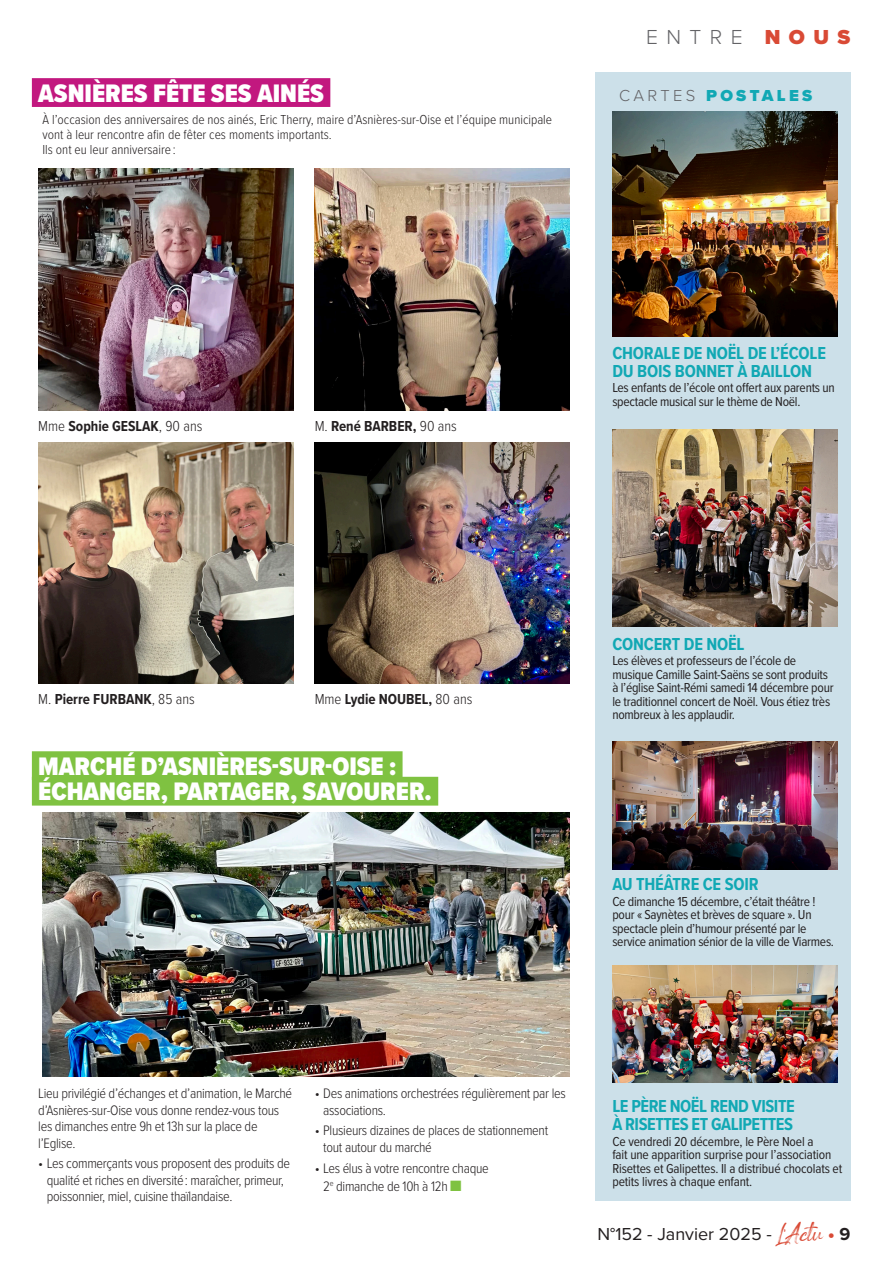
<style>
.page{position:relative;width:893px;height:1263px;background:#fff}
.page>*{position:absolute;margin:0;border:0;box-sizing:border-box;transform-origin:0 0}
.Titre{font:900 26.25px "Proxima Nova Cond";color:#fff}
.TEXTE{font:300 21px "Proxima Nova";letter-spacing:.4em;color:#636366}
.Titre-2{font:700 18px/18px "Proxima Nova Cond";letter-spacing:-.01em;color:#11a8b4}
.TEXTE-2{font:18px "Proxima Nova";color:#231f20}
.TEXTE-3{font:900 16.5px "Proxima Nova";letter-spacing:.2em;color:#11a8b4}
.Titre-3{font:700 15px "Proxima Nova Cond";color:#231f20}
.Titre-4{font:300 14.25px/16.5px "Proxima Nova Cond";letter-spacing:-.02em;color:#231f20}
.Titre-5{font:13.5px/13.5px "Proxima Nova Cond";letter-spacing:-.02em;color:#231f20}
.Titre-6{font:300 13.5px/15px "Proxima Nova Cond";color:#231f20}
.s1{font-weight:900;color:#d94a35}
.s2{font-weight:300;color:#636366}
.s3{font-weight:300}
.s4{color:#7fc241}
.s5{font-family:"Spartwell";font-size:24px;color:#d94a35}
.s6{font-weight:700}
</style>
<div class="page">
<div style="left:595px;top:72px;width:255px;height:1129px;background:#cce0e9"></div>
<img style="left:38px;top:169px;width:255px;height:241px">
<img style="left:38px;top:442px;width:255px;height:242px">
<img style="left:315px;top:169px;width:255px;height:241px">
<img style="left:315px;top:442px;width:255px;height:242px">
<img style="left:612px;top:112px;width:226px;height:225px">
<img style="left:612px;top:429px;width:226px;height:198px">
<img style="left:612px;top:741px;width:226px;height:128px">
<div style="left:32px;top:751px;width:371px;height:29px;background:#7fc241"></div>
<div style="left:32px;top:777px;width:406px;height:28px;background:#7fc241"></div>
<div style="left:32px;top:78px;width:298px;height:29px;background:#c2187f"></div>
<img style="left:42px;top:813px;width:528px;height:263px">
<img style="left:612px;top:966px;width:226px;height:116px">
<p class="Titre" style="left:38px;top:73px;width:287px">ASNIÈRES FÊTE SES AINÉS</p>
<p class="Titre-6" style="left:43px;top:112px;width:511px">À l’occasion des anniversaires de nos ainés, Eric Therry, maire d’Asnières-sur-Oise et l’équipe municipale vont à leur rencontre afin de fêter ces moments importants.</p>
<p class="Titre-6" style="left:43px;top:142px;width:135px">Ils ont eu leur anniversaire :</p>
<p class="TEXTE" style="left:646px;top:22px;width:206px">ENTRE <span class="s1">NOUS</span></p>
<p class="TEXTE-3" style="left:619px;top:83px;width:195px"><span class="s2">CARTES</span> POSTALES</p>
<p class="Titre-3" style="left:38px;top:415px;width:166px"><span class="s3">Mme</span> Sophie GESLAK<span class="s3">, 90 ans</span></p>
<p class="Titre-3" style="left:315px;top:415px;width:144px"><span class="s3">M.</span> René BARBER, <span class="s3">90 ans</span></p>
<p class="Titre-2" style="left:612px;top:343px;width:215px">CHORALE DE NOËL DE L’ÉCOLE<br>DU BOIS BONNET À BAILLON</p>
<p class="Titre-5" style="left:612px;top:381px;width:224px">Les enfants de l’école ont offert aux parents un spectacle musical sur le thème de Noël.</p>
<p class="Titre-3" style="left:38px;top:688px;width:158px"><span class="s3">M.</span> Pierre FURBANK<span class="s3">, 85 ans</span></p>
<p class="Titre-3" style="left:315px;top:688px;width:159px"><span class="s3">Mme</span> Lydie NOUBEL, <span class="s3">80 ans</span></p>
<p class="Titre" style="left:38px;top:747px;width:359px">MARCHÉ D’ASNIÈRES-SUR-OISE :</p>
<p class="Titre" style="left:38px;top:772px;width:395px">ÉCHANGER, PARTAGER, SAVOURER.</p>
<p class="Titre-2" style="left:612px;top:634px;width:134px">CONCERT DE NOËL</p>
<p class="Titre-5" style="left:612px;top:653px;width:223px">Les élèves et professeurs de l’école de musique Camille Saint-Saëns se sont produits à l’église Saint-Rémi samedi 14 décembre pour le traditionnel concert de Noël. Vous étiez très nombreux à les applaudir.</p>
<p class="Titre-2" style="left:612px;top:875px;width:148px">AU THÉÂTRE CE SOIR</p>
<p class="Titre-5" style="left:612px;top:894px;width:223px">Ce dimanche 15 décembre, c’était théâtre ! pour « Saynètes et brèves de square ». Un spectacle plein d’humour présenté par le service animation sénior de la ville de Viarmes.</p>
<p class="Titre-4" style="left:38px;top:1084px;width:255px">Lieu privilégié d’échanges et d’animation, le Marché d’Asnières-sur-Oise vous donne rendez-vous tous les dimanches entre 9h et 13h sur la place de l’Eglise.</p>
<p class="Titre-4" style="left:47px;top:1155px;width:245px;text-indent:-9px">• Les commerçants vous proposent des produits de qualité et riches en diversité : maraîcher, primeur, poissonnier, miel, cuisine thaïlandaise.</p>
<p class="Titre-4" style="left:323px;top:1084px;width:244px;text-indent:-9px">• Des animations orchestrées régulièrement par les associations.</p>
<p class="Titre-4" style="left:323px;top:1122px;width:227px;text-indent:-9px">• Plusieurs dizaines de places de stationnement tout autour du marché</p>
<p class="Titre-4" style="left:323px;top:1158px;width:167px;line-height:18px;text-indent:-9px">• Les élus à votre rencontre chaque<br>2<sup>e</sup> dimanche de 10h à 12h <span class="s4">■</span></p>
<p class="Titre-2" style="left:612px;top:1097px;width:184px">LE PÈRE NOËL REND VISITE<br>À RISETTES ET GALIPETTES</p>
<p class="Titre-5" style="left:612px;top:1134px;width:232px">Ce vendredi 20 décembre, le Père Noel a<br>fait une apparition surprise pour l’association Risettes et Galipettes. Il a distribué chocolats et petits livres à chaque enfant.</p>
<p class="TEXTE-2" style="left:597px;top:1220px;width:255px">N°152 - Janvier 2025 - <span class="s5">L’Actu</span> <span class="s1">•</span> <span class="s6">9</span></p>
</div>
